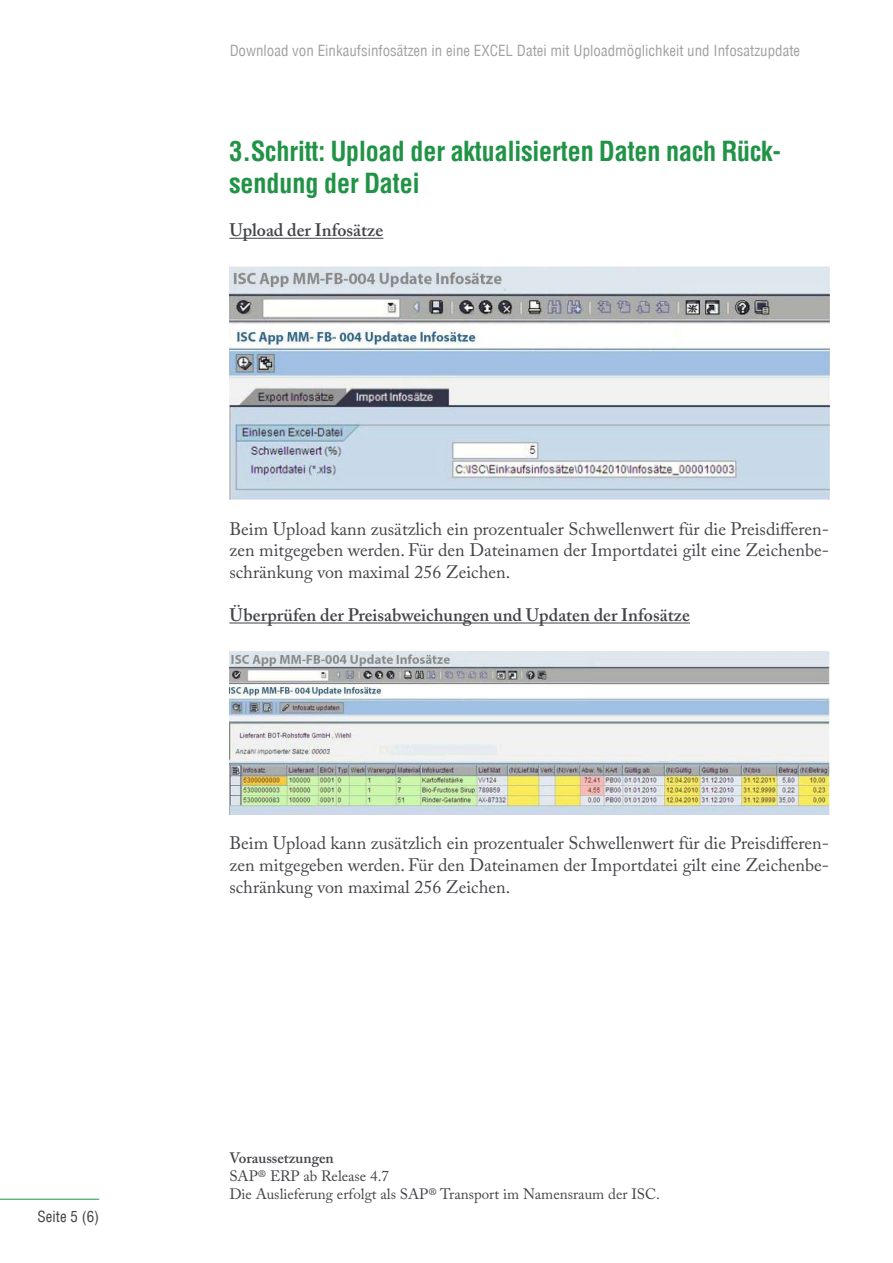
<style>
.page{position:relative;width:893px;height:1263px;background:#fff}
.page>*{position:absolute;margin:0;border:0;box-sizing:border-box;transform-origin:0 0}
.t1{font:700 condensed 27px/32.4px "Helvetica";color:#219346}
.t2{font:18px/21.6px "Adobe Caslon Pro";color:#434448;text-align:justify}
.t3{font:600 18px "Adobe Caslon Pro";color:#434448}
.t4{font:15px "Helv Condensed";color:#434448}
.t5{font:15px/18px "Adobe Caslon Pro";color:#434448}
.t6{font:600 15px "Adobe Caslon Pro";color:#434448}
</style>
<div class="page">
<hr style="left:0;top:1199px;width:99px;height:1px;background:#1d9446">
<hr style="left:229px;top:238px;width:154px;height:1px;background:#434448">
<img style="left:229px;top:267px;width:600px;height:233px">
<hr style="left:229px;top:622px;width:461px;height:1px;background:#434448">
<img style="left:229px;top:652px;width:600px;height:162px">
<p class="t4" style="left:38px;top:1206px;width:63px">Seite 5 (6)</p>
<p class="t4" style="left:229px;top:41px;width:572px">Download von Einkaufsinfosätzen in eine EXCEL Datei mit Uploadmöglichkeit und Infosatzupdate</p>
<h1 class="t1" style="left:229px;top:135px;width:553px">3.Schritt: Upload der aktualisierten Daten nach Rück&shy;sendung der Datei</h1>
<p class="t3" style="left:229px;top:220px;width:155px">Upload der Infosätze</p>
<p class="t2" style="left:229px;top:518px;width:601px">Beim Upload kann zusätzlich ein prozentualer Schwellenwert für die Preisdifferen&shy;zen mitgegeben werden. Für den Dateinamen der Importdatei gilt eine Zeichenbe&shy;schränkung von maximal 256 Zeichen.</p>
<p class="t3" style="left:229px;top:604px;width:462px">Überprüfen der Preisabweichungen und Updaten der Infosätze</p>
<p class="t2" style="left:229px;top:832px;width:601px">Beim Upload kann zusätzlich ein prozentualer Schwellenwert für die Preisdifferen&shy;zen mitgegeben werden. Für den Dateinamen der Importdatei gilt eine Zeichenbe&shy;schränkung von maximal 256 Zeichen.</p>
<p class="t6" style="left:229px;top:1149px;width:106px">Voraussetzungen</p>
<p class="t5" style="left:229px;top:1167px;width:432px">SAP® ERP ab Release 4.7<br>Die Auslieferung erfolgt als SAP® Transport im Namensraum der ISC.</p>
</div>
